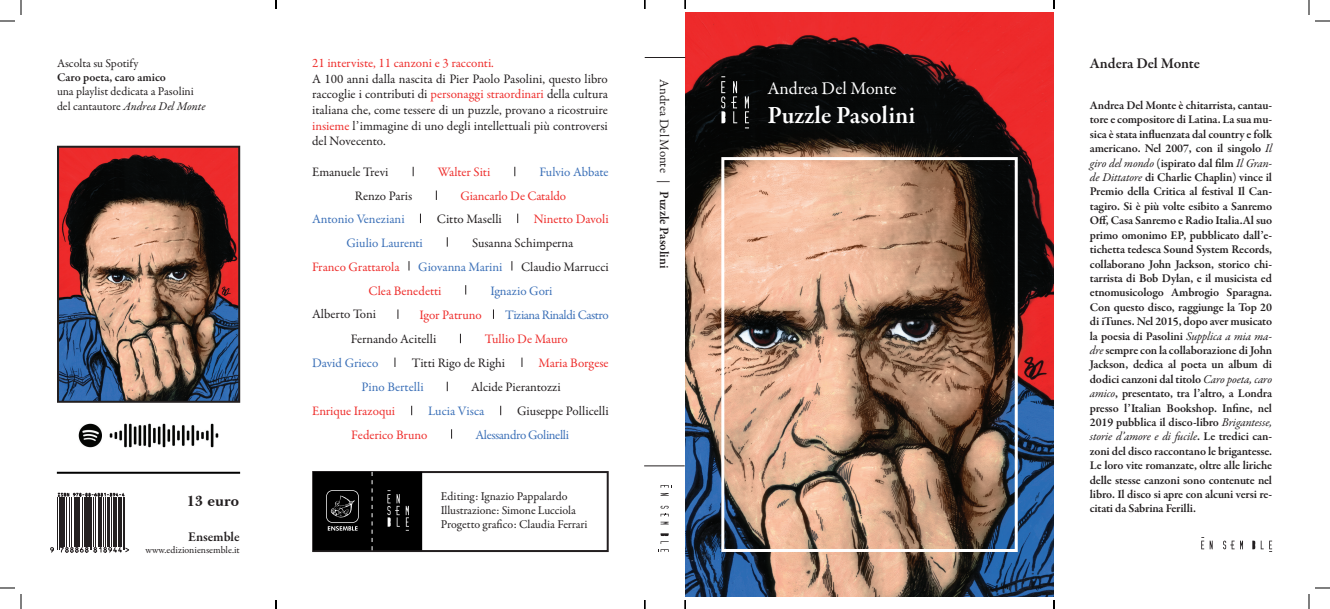
<style>
.page{position:relative;width:1330px;height:609px;background:#fff}
.page>*{position:absolute;margin:0;border:0;box-sizing:border-box;transform-origin:0 0}
.t1{font:600 25px "Garamond Premr Pro";color:#fff}
.t2{font:18px "Garamond Premr Pro";letter-spacing:-.005em;color:#fff}
.t3{font:600 15px "Garamond Premr Pro";letter-spacing:-.01em;color:#231f20}
.t4{font:700 15px "Baskerville BT";color:#231f20}
.t5{font:600 13.5px "Garamond Premr Pro";letter-spacing:-.01em;color:#231f20}
.t6{font:13px/15.6px "Garamond Premr Pro";color:#231f20;text-align:justify}
.t7{font:13px "Garamond Premr Pro";letter-spacing:-.005em;color:#ee2e2c}
.t8{font:13px "Garamond Premr Pro";letter-spacing:-.01em;color:#3a6fb7}
.t9{font:13px "Garamond Premr Pro";letter-spacing:-.035em;color:#3a6fb7}
.t10{font:13px "Garamond Premr Pro";letter-spacing:-.03em;color:#3a6fb7}
.t11{font:600 12px/14.4px "Garamond Premr Pro";letter-spacing:-.01em;color:#231f20;text-align:justify}
.t12{font:12px "Garamond Premr Pro";letter-spacing:-.005em;color:#231f20}
.t13{font:italic 12px "Garamond Premr Pro";letter-spacing:-.005em;color:#231f20}
.t14{font:10px "Garamond Premr Pro";color:#231f20}
.s1{font-style:normal}
.s2{color:#ee2e2c}
.s3{font-weight:600}
.s4{font-weight:400;font-style:italic}
</style>
<div class="page">
<img style="left:685px;top:12px;width:369px;height:584px">
<div style="left:721px;top:157px;width:297px;height:395px;border:3px solid #fff"></div>
<svg style="left:721px;top:76px;width:28px;height:52px"></svg>
<div style="left:312px;top:471px;width:297px;height:81px;border:2px solid #231f20"></div>
<img style="left:60px;top:149px;width:177px;height:251px">
<div style="left:57px;top:146px;width:183px;height:257px;border:2px solid #231f20"></div>
<img style="left:78px;top:423px;width:141px;height:25px">
<hr style="left:57px;top:497px;width:1px;height:53px;background:#231f20">
<hr style="left:59px;top:497px;width:1px;height:53px;background:#231f20">
<hr style="left:60px;top:497px;width:2px;height:49px;background:#231f20">
<hr style="left:63px;top:497px;width:1px;height:49px;background:#231f20">
<hr style="left:67px;top:497px;width:1px;height:49px;background:#231f20">
<hr style="left:69px;top:497px;width:1px;height:49px;background:#231f20">
<hr style="left:72px;top:497px;width:1px;height:49px;background:#231f20">
<hr style="left:74px;top:497px;width:1px;height:49px;background:#231f20">
<hr style="left:75px;top:497px;width:2px;height:49px;background:#231f20">
<hr style="left:77px;top:497px;width:2px;height:49px;background:#231f20">
<hr style="left:82px;top:497px;width:1px;height:49px;background:#231f20">
<hr style="left:84px;top:497px;width:1px;height:49px;background:#231f20">
<hr style="left:85px;top:497px;width:2px;height:49px;background:#231f20">
<hr style="left:87px;top:497px;width:2px;height:49px;background:#231f20">
<hr style="left:90px;top:497px;width:1px;height:53px;background:#231f20">
<hr style="left:91px;top:497px;width:1px;height:53px;background:#231f20">
<hr style="left:93px;top:497px;width:1px;height:49px;background:#231f20">
<hr style="left:95px;top:497px;width:1px;height:49px;background:#231f20">
<hr style="left:98px;top:497px;width:1px;height:49px;background:#231f20">
<hr style="left:101px;top:497px;width:1px;height:49px;background:#231f20">
<hr style="left:103px;top:497px;width:1px;height:49px;background:#231f20">
<hr style="left:105px;top:497px;width:1px;height:49px;background:#231f20">
<hr style="left:108px;top:497px;width:2px;height:49px;background:#231f20">
<hr style="left:111px;top:497px;width:1px;height:49px;background:#231f20">
<hr style="left:113px;top:497px;width:1px;height:49px;background:#231f20">
<hr style="left:114px;top:497px;width:2px;height:49px;background:#231f20">
<hr style="left:118px;top:497px;width:1px;height:49px;background:#231f20">
<hr style="left:119px;top:497px;width:2px;height:49px;background:#231f20">
<hr style="left:123px;top:497px;width:1px;height:53px;background:#231f20">
<hr style="left:124px;top:497px;width:1px;height:53px;background:#231f20">
<svg style="left:50px;top:546px;width:79px;height:7px"></svg>
<svg style="left:58px;top:493px;width:67px;height:4px"></svg>
<svg style="left:1201px;top:537px;width:71px;height:15px"></svg>
<hr style="left:57px;top:472px;width:183px;height:2px;background:#000">
<hr style="left:645px;top:57px;width:40px;height:1px;background:#231f20">
<hr style="left:644px;top:465px;width:41px;height:1px;background:#231f20">
<svg style="left:660px;top:522px;width:9px;height:2px"></svg>
<svg style="left:660px;top:485px;width:12px;height:11px"></svg>
<svg style="left:658px;top:533px;width:11px;height:19px"></svg>
<svg style="left:660px;top:506px;width:9px;height:10px"></svg>
<svg style="left:313px;top:472px;width:109px;height:78px;background:#0c0c0c"></svg>
<svg style="left:0;top:0;width:22px;height:22px"></svg>
<svg style="left:0;top:587px;width:22px;height:22px"></svg>
<svg style="left:1308px;top:0;width:22px;height:22px"></svg>
<svg style="left:1308px;top:587px;width:22px;height:22px"></svg>
<svg style="left:275px;top:0;width:2px;height:9px"></svg>
<svg style="left:275px;top:600px;width:2px;height:9px"></svg>
<p class="t12" style="left:57px;top:56px;width:83px">Ascolta su Spotify</p>
<p class="t11" style="left:57px;top:70px;width:111px">Caro poeta, caro amico</p>
<p class="t12" style="left:57px;top:84px;width:138px">una playlist dedicata a Pasolini</p>
<p class="t13" style="left:57px;top:98px;width:150px"><span class="s1">del cantautore</span> Andrea Del Monte</p>
<p class="t4" style="left:187px;top:492px;width:54px">13 euro</p>
<p class="t5" style="left:188px;top:528px;width:53px">Ensemble</p>
<p class="t14" style="left:145px;top:543px;width:96px">www.edizioniensemble.it</p>
<p class="t7" style="left:312px;top:55px;width:183px">21 interviste, 11 canzoni e 3 racconti.</p>
<p class="t6" style="left:312px;top:71px;width:297px">A 100 anni dalla nascita di Pier Paolo Pasolini, questo libro raccoglie i contributi di <span class="s2">personaggi straordinari</span> della cultura italiana che, come tessere di un puzzle, provano a ricostruire <span class="s2">insieme</span> l’immagine di uno degli intellettuali più controversi del Novecento.</p>
<p class="t6" style="left:312px;top:165px;width:78px">Emanuele Trevi</p>
<p class="t8" style="left:539px;top:164px;width:71px">Fulvio Abbate</p>
<p class="t6" style="left:437px;top:211px;width:67px">Citto Maselli</p>
<p class="t7" style="left:438px;top:164px;width:54px">Walter Siti</p>
<p class="t6" style="left:355px;top:188px;width:59px">Renzo Paris</p>
<p class="t7" style="left:460px;top:188px;width:107px">Giancarlo De Cataldo</p>
<p class="t8" style="left:312px;top:211px;width:94px">Antonio Veneziani</p>
<p class="t7" style="left:534px;top:211px;width:77px">Ninetto Davoli</p>
<p class="t8" style="left:346px;top:235px;width:78px">Giulio Laurenti</p>
<p class="t6" style="left:472px;top:235px;width:103px">Susanna Schimperna</p>
<p class="t7" style="left:312px;top:259px;width:89px">Franco Grattarola</p>
<p class="t8" style="left:418px;top:259px;width:86px">Giovanna Marini</p>
<p class="t6" style="left:521px;top:259px;width:89px">Claudio Marrucci</p>
<p class="t7" style="left:369px;top:283px;width:74px">Clea Benedetti</p>
<p class="t8" style="left:490px;top:283px;width:64px">Ignazio Gori</p>
<p class="t6" style="left:312px;top:306px;width:66px">Alberto Toni</p>
<p class="t7" style="left:419px;top:307px;width:64px">Igor Patruno</p>
<p class="t9" style="left:505px;top:307px;width:105px">Tiziana Rinaldi Castro</p>
<p class="t6" style="left:351px;top:332px;width:87px">Fernando Acitelli</p>
<p class="t7" style="left:485px;top:331px;width:85px">Tullio De Mauro</p>
<p class="t8" style="left:312px;top:355px;width:68px">David Grieco</p>
<p class="t8" style="left:362px;top:379px;width:63px">Pino Bertelli</p>
<p class="t6" style="left:412px;top:355px;width:95px">Titti Rigo de Righi</p>
<p class="t7" style="left:539px;top:355px;width:72px">Maria Borgese</p>
<p class="t6" style="left:471px;top:380px;width:91px">Alcide Pierantozzi</p>
<p class="t7" style="left:312px;top:403px;width:85px">Enrique Irazoqui</p>
<p class="t8" style="left:428px;top:403px;width:58px">Lucia Visca</p>
<p class="t6" style="left:517px;top:404px;width:93px">Giuseppe Pollicelli</p>
<p class="t7" style="left:351px;top:427px;width:78px">Federico Bruno</p>
<p class="t10" style="left:476px;top:427px;width:95px">Alessandro Golinelli</p>
<p class="t12" style="left:441px;top:489px;width:128px">Editing: Ignazio Pappalardo</p>
<p class="t12" style="left:441px;top:503px;width:136px">Illustrazione: Simone Lucciola</p>
<p class="t12" style="left:441px;top:517px;width:148px">Progetto grafico: Claudia Ferrari</p>
<p class="t6" style="left:672px;top:79px;width:190px;rotate:90deg">Andrea Del Monte | <span class="s3">Puzzle Pasolini</span></p>
<p class="t2" style="left:767px;top:77px;width:131px">Andrea Del Monte</p>
<p class="t1" style="left:767px;top:100px;width:149px">Puzzle Pasolini</p>
<p class="t3" style="left:1090px;top:54px;width:112px">Andera Del Monte</p>
<p class="t11" style="left:1090px;top:98px;width:184px">Andrea Del Monte è chitarrista, cantau&shy;tore e compositore di Latina. La sua mu&shy;sica è stata influenzata dal country e folk americano. Nel 2007, con il singolo <span class="s4">Il giro del mondo</span> (ispirato dal film <span class="s4">Il Gran&shy;de Dittatore</span> di Charlie Chaplin) vince il Premio della Critica al festival Il Can&shy;tagiro. Si è più volte esibito a Sanremo Off, Casa Sanremo e Radio Italia.Al suo primo omonimo EP, pubblicato dall’e&shy;tichetta tedesca Sound System Records, collaborano John Jackson, storico chi&shy;tarrista di Bob Dylan, e il musicista ed etnomusicologo Ambrogio Sparagna.<br>Con questo disco, raggiunge la Top 20 di iTunes. Nel 2015, dopo aver musicato la poesia di Pasolini <span class="s4">Supplica a mia ma&shy;dre</span> sempre con la collaborazione di John Jackson, dedica al poeta un album di dodici canzoni dal titolo <span class="s4">Caro poeta, caro amico</span>, presentato, tra l’altro, a Londra presso l’Italian Bookshop. Infine, nel 2019 pubblica il disco-libro <span class="s4">Brigantesse, storie d’amore e di fucile</span>. Le tredici can&shy;zoni del disco raccontano le brigantesse.<br>Le loro vite romanzate, oltre alle liriche delle stesse canzoni sono contenute nel libro. Il disco si apre con alcuni versi re&shy;citati da Sabrina Ferilli.</p>
</div>
